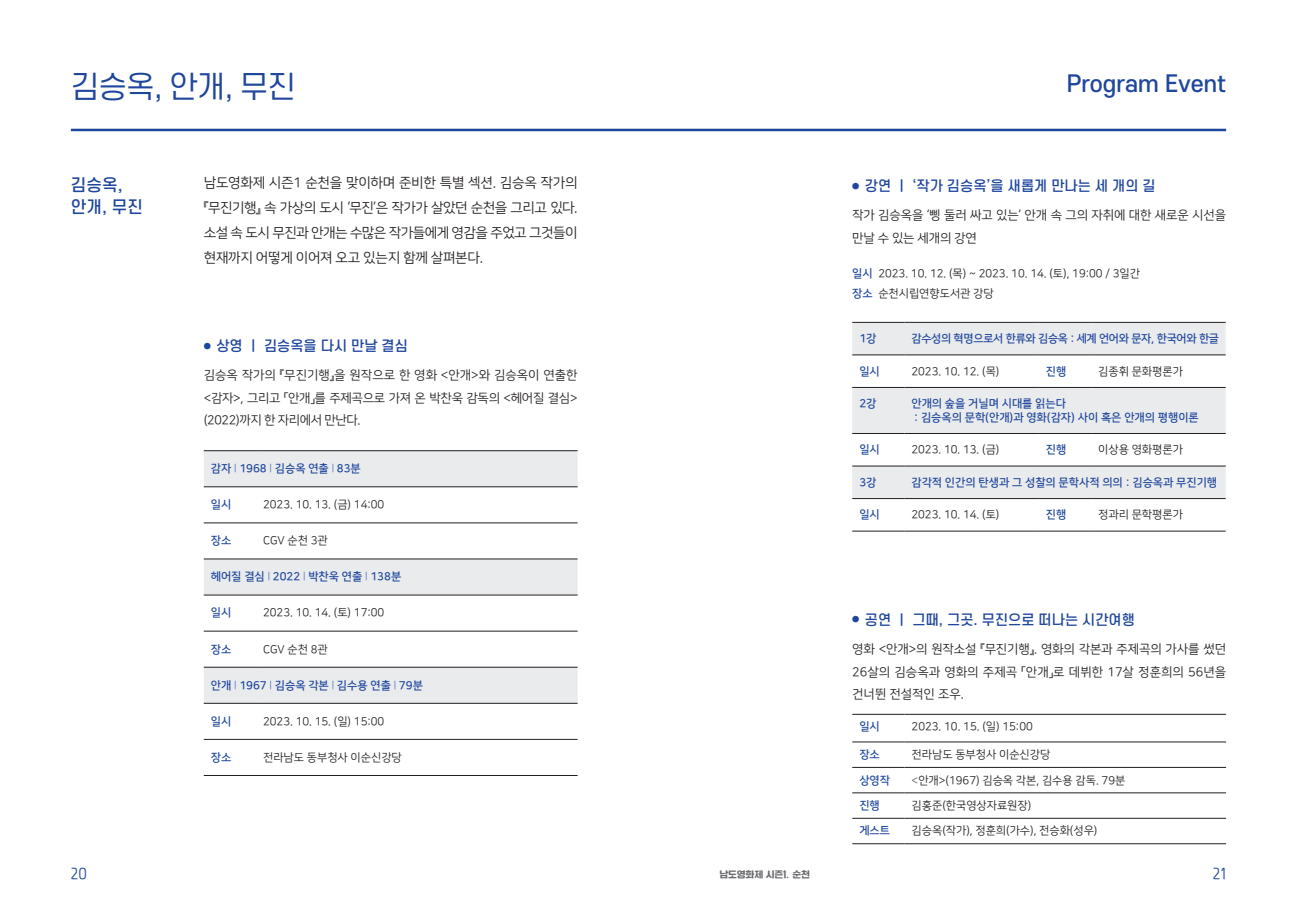
<style>
.page{position:relative;width:1297px;height:915px;background:#fff}
.page>*{position:absolute;margin:0;border:0;box-sizing:border-box;transform-origin:0 0}
.t1{font:30px "S Core Dream 4";letter-spacing:-.04em;color:#1e469d}
.t2{font:500 22.5px "S Core Dream 5";color:#1e469d}
.t3{font:500 16.25px/22px "S Core Dream 5";color:#1e469d}
.t4{font:13.75px/25px "Nanum Square OTFR";letter-spacing:-.04em;color:#231f20;text-align:justify}
.t5{font:500 13.75px "S Core Dream 5";color:#1e469d}
.t6{font:13.75px "SD Tapi a Rg";color:#1e469d}
.t7{font:12.5px/22.5px "Nanum Square OTFR";letter-spacing:-.01em;color:#231f20;text-align:justify}
.t8{font:11.25px/20px "Nanum Square OTFR";color:#231f20}
.t9{font:11.25px/13.5px "Nanum Square OTFB";color:#1e469d}
.t10{font:11.25px "Nanum Square OTFB";letter-spacing:-.02em;color:#1e469d}
.t11{font:8.75px "SD Gyeokdong GL2 f Hv";color:#6c6d70}
.s1{font-family:"Nanum Square OTFL"}
.s2{font-family:"Nanum Square OTFB";color:#1e469d}
.s3{color:#57585a}
</style>
<div class="page">
<svg style="left:204px;top:451px;width:374px;height:251px"></svg>
<hr style="left:204px;top:450px;width:52px;height:1px;background:#231f20">
<hr style="left:256px;top:450px;width:322px;height:1px;background:#231f20">
<hr style="left:204px;top:486px;width:52px;height:1px;background:#231f20">
<hr style="left:204px;top:522px;width:52px;height:1px;background:#231f20">
<hr style="left:204px;top:558px;width:52px;height:1px;background:#231f20">
<hr style="left:204px;top:594px;width:52px;height:1px;background:#231f20">
<hr style="left:204px;top:630px;width:52px;height:1px;background:#231f20">
<hr style="left:204px;top:666px;width:52px;height:1px;background:#231f20">
<hr style="left:204px;top:702px;width:52px;height:1px;background:#231f20">
<hr style="left:204px;top:738px;width:52px;height:1px;background:#231f20">
<hr style="left:204px;top:774px;width:52px;height:1px;background:#231f20">
<hr style="left:256px;top:486px;width:322px;height:1px;background:#231f20">
<hr style="left:256px;top:522px;width:322px;height:1px;background:#231f20">
<hr style="left:256px;top:558px;width:322px;height:1px;background:#231f20">
<hr style="left:256px;top:594px;width:322px;height:1px;background:#231f20">
<hr style="left:256px;top:630px;width:322px;height:1px;background:#231f20">
<hr style="left:256px;top:666px;width:322px;height:1px;background:#231f20">
<hr style="left:256px;top:702px;width:322px;height:1px;background:#231f20">
<hr style="left:256px;top:738px;width:322px;height:1px;background:#231f20">
<hr style="left:256px;top:774px;width:322px;height:1px;background:#231f20">
<svg style="left:852px;top:323px;width:374px;height:175px;fill:#e9ebec"></svg>
<hr style="left:852px;top:322px;width:52px;height:1px;background:#231f20">
<hr style="left:852px;top:354px;width:52px;height:1px;background:#231f20">
<hr style="left:852px;top:387px;width:52px;height:1px;background:#231f20">
<hr style="left:852px;top:433px;width:52px;height:1px;background:#231f20">
<hr style="left:852px;top:465px;width:52px;height:1px;background:#231f20">
<hr style="left:852px;top:498px;width:52px;height:1px;background:#231f20">
<hr style="left:852px;top:530px;width:52px;height:1px;background:#231f20">
<hr style="left:904px;top:322px;width:135px;height:1px;background:#231f20">
<hr style="left:1039px;top:322px;width:52px;height:1px;background:#231f20">
<hr style="left:1091px;top:322px;width:135px;height:1px;background:#231f20">
<hr style="left:904px;top:354px;width:135px;height:1px;background:#231f20">
<hr style="left:1039px;top:354px;width:52px;height:1px;background:#231f20">
<hr style="left:1091px;top:354px;width:135px;height:1px;background:#231f20">
<hr style="left:904px;top:387px;width:135px;height:1px;background:#231f20">
<hr style="left:1039px;top:387px;width:52px;height:1px;background:#231f20">
<hr style="left:1091px;top:387px;width:135px;height:1px;background:#231f20">
<hr style="left:904px;top:433px;width:135px;height:1px;background:#231f20">
<hr style="left:1039px;top:433px;width:52px;height:1px;background:#231f20">
<hr style="left:1091px;top:433px;width:135px;height:1px;background:#231f20">
<hr style="left:904px;top:465px;width:135px;height:1px;background:#231f20">
<hr style="left:1039px;top:465px;width:52px;height:1px;background:#231f20">
<hr style="left:1091px;top:465px;width:135px;height:1px;background:#231f20">
<hr style="left:904px;top:498px;width:135px;height:1px;background:#231f20">
<hr style="left:1039px;top:498px;width:52px;height:1px;background:#231f20">
<hr style="left:1091px;top:498px;width:135px;height:1px;background:#231f20">
<hr style="left:904px;top:530px;width:135px;height:1px;background:#231f20">
<hr style="left:1039px;top:530px;width:52px;height:1px;background:#231f20">
<hr style="left:1091px;top:530px;width:135px;height:1px;background:#231f20">
<hr style="left:71px;top:129px;width:1155px;height:2px;background:#1e469d">
<hr style="left:852px;top:713px;width:52px;height:1px;background:#231f20">
<hr style="left:852px;top:741px;width:52px;height:1px;background:#231f20">
<hr style="left:852px;top:766px;width:52px;height:1px;background:#231f20">
<hr style="left:852px;top:792px;width:52px;height:1px;background:#231f20">
<hr style="left:852px;top:817px;width:52px;height:1px;background:#231f20">
<hr style="left:852px;top:843px;width:52px;height:1px;background:#231f20">
<hr style="left:904px;top:713px;width:322px;height:1px;background:#231f20">
<hr style="left:904px;top:741px;width:322px;height:1px;background:#231f20">
<hr style="left:904px;top:766px;width:322px;height:1px;background:#231f20">
<hr style="left:904px;top:792px;width:322px;height:1px;background:#231f20">
<hr style="left:904px;top:817px;width:322px;height:1px;background:#231f20">
<hr style="left:904px;top:843px;width:322px;height:1px;background:#231f20">
<h1 class="t1" style="left:71px;top:65px;width:227px">김승옥, 안개, 무진</h1>
<h2 class="t2" style="left:1067px;top:68px;width:161px">Program Event</h2>
<h3 class="t3" style="left:71px;top:173px;width:74px">김승옥, 안개, 무진</h3>
<p class="t4" style="left:204px;top:170px;width:375px">남도영화제 시즌1 순천을 맞이하며 준비한 특별 섹션. 김승옥 작가의『무진기행』 속 가상의 도시 ‘무진’은 작가가 살았던 순천을 그리고 있다. 소설 속 도시 무진과 안개는 수많은 작가들에게 영감을 주었고 그것들이 현재까지 어떻게 이어져 오고 있는지 함께 살펴본다.</p>
<p class="t5" style="left:204px;top:336px;width:206px"><sup>●</sup> 상영 ㅣ 김승옥을 다시 만날 결심</p>
<p class="t7" style="left:204px;top:364px;width:375px">김승옥 작가의 『무진기행』을 원작으로 한 영화 &lt;안개&gt;와 김승옥이 연출한 &lt;감자&gt;, 그리고 「안개」를 주제곡으로 가져 온 박찬욱 감독의 &lt;헤어질 결심&gt; (2022)까지 한 자리에서 만난다.</p>
<p class="t9" style="left:211px;top:462px;width:152px">감자 <span class="s1">l</span> 1968 <span class="s1">l</span> 김승옥 연출 <span class="s1">l</span> 83분</p>
<p class="t9" style="left:211px;top:498px;width:22px">일시</p>
<p class="t8" style="left:263px;top:494px;width:123px">2023. 10. 13. (금) 14:00</p>
<p class="t9" style="left:211px;top:534px;width:22px">장소</p>
<p class="t8" style="left:263px;top:531px;width:66px">CGV 순천 3관</p>
<p class="t9" style="left:211px;top:570px;width:192px">헤어질 결심 <span class="s1">l</span> 2022 <span class="s1">l</span> 박찬욱 연출 <span class="s1">l</span> 138분</p>
<p class="t9" style="left:211px;top:606px;width:22px">일시</p>
<p class="t8" style="left:263px;top:603px;width:123px">2023. 10. 14. (토) 17:00</p>
<p class="t9" style="left:211px;top:642px;width:22px">장소</p>
<p class="t8" style="left:263px;top:639px;width:66px">CGV 순천 8관</p>
<p class="t9" style="left:211px;top:678px;width:214px">안개 <span class="s1">l</span> 1967 <span class="s1">l</span> 김승옥 각본 <span class="s1">l</span> 김수용 연출 <span class="s1">l</span> 79분</p>
<p class="t9" style="left:211px;top:714px;width:22px">일시</p>
<p class="t8" style="left:263px;top:711px;width:123px">2023. 10. 15. (일) 15:00</p>
<p class="t9" style="left:211px;top:750px;width:22px">장소</p>
<p class="t8" style="left:263px;top:747px;width:140px">전라남도 동부청사 이순신강당</p>
<p class="t5" style="left:852px;top:176px;width:305px"><sup>●</sup> 강연 ㅣ ‘작가 김승옥’을 새롭게 만나는 세 개의 길</p>
<p class="t7" style="left:852px;top:204px;width:375px">작가 김승옥을 ‘삥 둘러 싸고 있는’ 안개 속 그의 자취에 대한 새로운 시선을 만날 수 있는 세개의 강연</p>
<p class="t8" style="left:852px;top:263px;width:289px"><span class="s2">일시</span> 2023. 10. 12. (목) ~ 2023. 10. 14. (토), 19:00 / 3일간 <span class="s2">장소</span> 순천시립연향도서관 강당</p>
<p class="t9" style="left:859px;top:332px;width:19px">1강</p>
<p class="t10" style="left:911px;top:332px;width:309px">감수성의 혁명으로서 한류와 김승옥 : 세계 언어와 문자, 한국어와 한글</p>
<p class="t9" style="left:859px;top:364px;width:22px">일시</p>
<p class="t8" style="left:911px;top:361px;width:89px">2023. 10. 12. (목)</p>
<p class="t9" style="left:1046px;top:364px;width:22px">진행</p>
<p class="t8" style="left:1098px;top:361px;width:86px">김종휘 문화평론가</p>
<p class="t9" style="left:859px;top:397px;width:19px">2강</p>
<p class="t9" style="left:911px;top:397px;width:289px">안개의 숲을 거닐며 시대를 읽는다<br>: 김승옥의 문학(안개)과 영화(감자) 사이 혹은 안개의 평행이론</p>
<p class="t9" style="left:859px;top:443px;width:22px">일시</p>
<p class="t8" style="left:911px;top:439px;width:89px">2023. 10. 13. (금)</p>
<p class="t9" style="left:1046px;top:443px;width:22px">진행</p>
<p class="t8" style="left:1098px;top:439px;width:86px">이상용 영화평론가</p>
<p class="t9" style="left:859px;top:475px;width:19px">3강</p>
<p class="t9" style="left:911px;top:475px;width:307px">감각적 인간의 탄생과 그 성찰의 문학사적 의의 : 김승옥과 무진기행</p>
<p class="t9" style="left:859px;top:508px;width:22px">일시</p>
<p class="t8" style="left:911px;top:504px;width:89px">2023. 10. 14. (토)</p>
<p class="t9" style="left:1046px;top:508px;width:22px">진행</p>
<p class="t8" style="left:1098px;top:504px;width:86px">정과리 문학평론가</p>
<p class="t5" style="left:852px;top:609px;width:284px"><sup>●</sup> 공연 ㅣ 그때, 그곳. 무진으로 떠나는 시간여행</p>
<p class="t7" style="left:852px;top:638px;width:375px">영화 &lt;안개&gt;의 원작소설 『무진기행』. 영화의 각본과 주제곡의 가사를 썼던 26살의 김승옥과 영화의 주제곡 「안개」로 데뷔한 17살 정훈희의 56년을 건너뛴 전설적인 조우.</p>
<p class="t9" style="left:859px;top:720px;width:22px">일시</p>
<p class="t8" style="left:912px;top:716px;width:123px">2023. 10. 15. (일) 15:00</p>
<p class="t9" style="left:859px;top:747px;width:22px">장소</p>
<p class="t8" style="left:912px;top:744px;width:140px">전라남도 동부청사 이순신강당</p>
<p class="t9" style="left:859px;top:773px;width:32px">상영작</p>
<p class="t8" style="left:912px;top:770px;width:215px"><span class="s3">&lt;</span>안개&gt;(1967) 김승옥 각본, 김수용 감독. 79분</p>
<p class="t9" style="left:859px;top:798px;width:22px">진행</p>
<p class="t8" style="left:912px;top:795px;width:121px">김홍준(한국영상자료원장)</p>
<p class="t9" style="left:859px;top:824px;width:32px">게스트</p>
<p class="t8" style="left:912px;top:820px;width:187px">김승옥(작가), 정훈희(가수), 전승화(성우)</p>
<p class="t6" style="left:71px;top:862px;width:18px">20</p>
<p class="t11" style="left:719px;top:869px;width:92px">남도영화제 시즌1. 순천</p>
<p class="t6" style="left:1213px;top:862px;width:15px">21</p>
</div>
